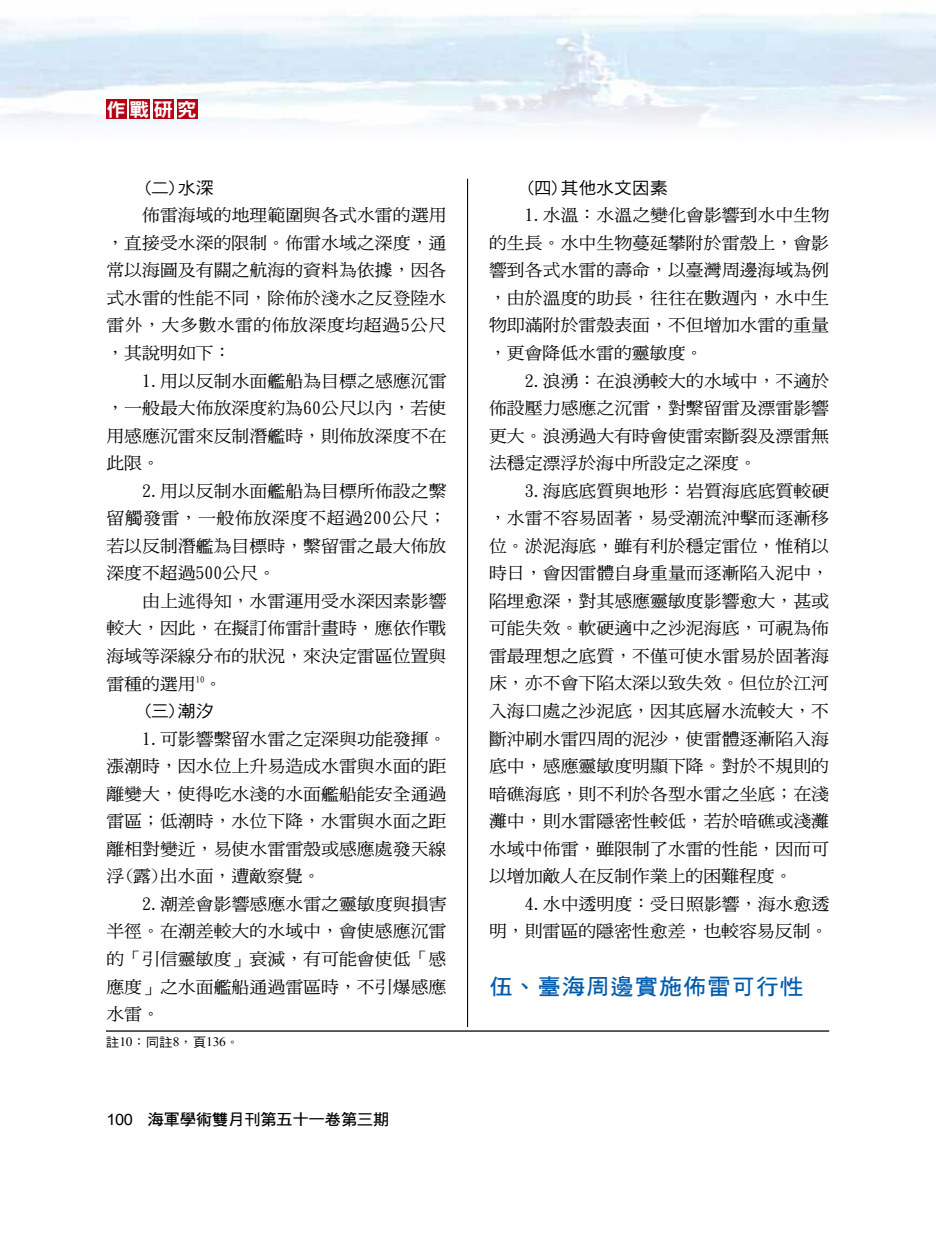
<style>
.page{position:relative;width:936px;height:1234px;background:#fff}
.page>*{position:absolute;margin:0;border:0;box-sizing:border-box;transform-origin:0 0}
.t1{font:22.2px "DF Hei Bd HK BF";letter-spacing:.035em;color:#005bac;scale:1.05 1}
.t2{font:18.6px "DFN Hei XB HK BF";color:#fff;scale:1.05 1}
.t3{font:16.95px/27.5px "DF Ming Md HK BF";color:#000;text-align:justify;scale:1.05 1}
.t4{font:16.95px "DF Hei Md HK BF";color:#000;scale:1.05 1}
.t5{font:15.6px "DF Hei Bd HK BF";letter-spacing:-.025em;color:#000;scale:1.05 1}
.t6{font:12.9px "Times New Roman";color:#000;scale:1.05 1}
.s1{font-family:"DF Hei Md HK BF"}
.s2{font-family:"DF Kai Shu SB Estd BF"}
.s3{font-family:"Arial"}
</style>
<div class="page">
<img style="left:0;top:12px;width:935px;height:115px">
<hr style="left:467px;top:179px;width:1px;height:871px;background:#000">
<div style="left:106px;top:99px;width:20px;height:20px;background:#b60014"></div>
<div style="left:130px;top:99px;width:20px;height:20px;background:#b60014"></div>
<div style="left:153px;top:99px;width:21px;height:20px;background:#b60014"></div>
<div style="left:177px;top:99px;width:20px;height:20px;background:#b60014"></div>
<div style="left:106px;top:1026px;width:723px;height:24px;background:#fff"></div>
<hr style="left:106px;top:1030px;width:723px;height:1px;background:#000">
<p class="t2" style="left:106px;top:100px;width:88px">作戰研究</p>
<p class="t4" style="left:142px;top:179px;width:69px">(二)水深</p>
<p class="t3" style="left:106px;top:201px;width:325px;text-indent:36px">佈雷海域的地理範圍與各式水雷的選用，直接受水深的限制。佈雷水域之深度，通常以海圖及有關之航海的資料為依據，因各式水雷的性能不同，除佈於淺水之反登陸水雷外，大多數水雷的佈放深度均超過5公尺，其說明如下：</p>
<p class="t3" style="left:106px;top:366px;width:325px;text-indent:36px">1.用以反制水面艦船為目標之感應沉雷，一般最大佈放深度約為60公尺以內，若使用感應沉雷來反制潛艦時，則佈放深度不在此限。</p>
<p class="t3" style="left:106px;top:477px;width:325px;text-indent:36px">2.用以反制水面艦船為目標所佈設之繫留觸發雷，一般佈放深度不超過200公尺；若以反制潛艦為目標時，繫留雷之最大佈放深度不超過500公尺。</p>
<p class="t3" style="left:106px;top:587px;width:325px;text-indent:36px">由上述得知，水雷運用受水深因素影響較大，因此，在擬訂佈雷計畫時，應依作戰海域等深線分布的狀況，來決定雷區位置與雷種的選用<sup>10</sup>。</p>
<p class="t4" style="left:142px;top:702px;width:69px">(三)潮汐</p>
<p class="t3" style="left:106px;top:724px;width:325px;text-indent:36px">1.可影響繫留水雷之定深與功能發揮。漲潮時，因水位上升易造成水雷與水面的距離變大，使得吃水淺的水面艦船能安全通過雷區；低潮時，水位下降，水雷與水面之距離相對變近，易使水雷雷殼或感應處發天線浮(露)出水面，遭敵察覺。</p>
<p class="t3" style="left:106px;top:889px;width:325px;text-indent:36px">2.潮差會影響感應水雷之靈敏度與損害半徑。在潮差較大的水域中，會使感應沉雷的「引信靈敏度」衰減，有可能會使低「感應度」之水面艦船通過雷區時，不引爆感應水雷。</p>
<p class="t6" style="left:106px;top:1032px;width:129px"><span class="s1">註</span>10<span class="s2">：</span><span class="s1">同註</span>8<span class="s2">，</span><span class="s1">頁</span>136<span class="s2">。</span></p>
<p class="t5" style="left:106px;top:1111px;width:271px"><span class="s3">100</span> 海軍學術雙月刊第五十一卷第三期</p>
<p class="t4" style="left:524px;top:179px;width:137px">(四)其他水文因素</p>
<p class="t3" style="left:489px;top:201px;width:325px;text-indent:36px">1.水溫：水溫之變化會影響到水中生物的生長。水中生物蔓延攀附於雷殼上，會影響到各式水雷的壽命，以臺灣周邊海域為例，由於溫度的助長，往往在數週內，水中生物即滿附於雷殼表面，不但增加水雷的重量，更會降低水雷的靈敏度。</p>
<p class="t3" style="left:489px;top:366px;width:325px;text-indent:36px">2.浪湧：在浪湧較大的水域中，不適於佈設壓力感應之沉雷，對繫留雷及漂雷影響更大。浪湧過大有時會使雷索斷裂及漂雷無法穩定漂浮於海中所設定之深度。</p>
<p class="t3" style="left:489px;top:476px;width:325px;text-indent:36px">3.海底底質與地形：岩質海底底質較硬，水雷不容易固著，易受潮流沖擊而逐漸移位。淤泥海底，雖有利於穩定雷位，惟稍以時日，會因雷體自身重量而逐漸陷入泥中，陷埋愈深，對其感應靈敏度影響愈大，甚或可能失效。軟硬適中之沙泥海底，可視為佈雷最理想之底質，不僅可使水雷易於固著海床，亦不會下陷太深以致失效。但位於江河入海口處之沙泥底，因其底層水流較大，不斷沖刷水雷四周的泥沙，使雷體逐漸陷入海底中，感應靈敏度明顯下降。對於不規則的暗礁海底，則不利於各型水雷之坐底；在淺灘中，則水雷隱密性較低，若於暗礁或淺灘水域中佈雷，雖限制了水雷的性能，因而可以增加敵人在反制作業上的困難程度。</p>
<p class="t3" style="left:489px;top:889px;width:325px;text-align:right">4.水中透明度：受日照影響，海水愈透<br>明，則雷區的隱密性愈差，也較容易反制。</p>
<h1 class="t1" style="left:489px;top:974px;width:301px">伍、臺海周邊實施佈雷可行性</h1>
</div>
